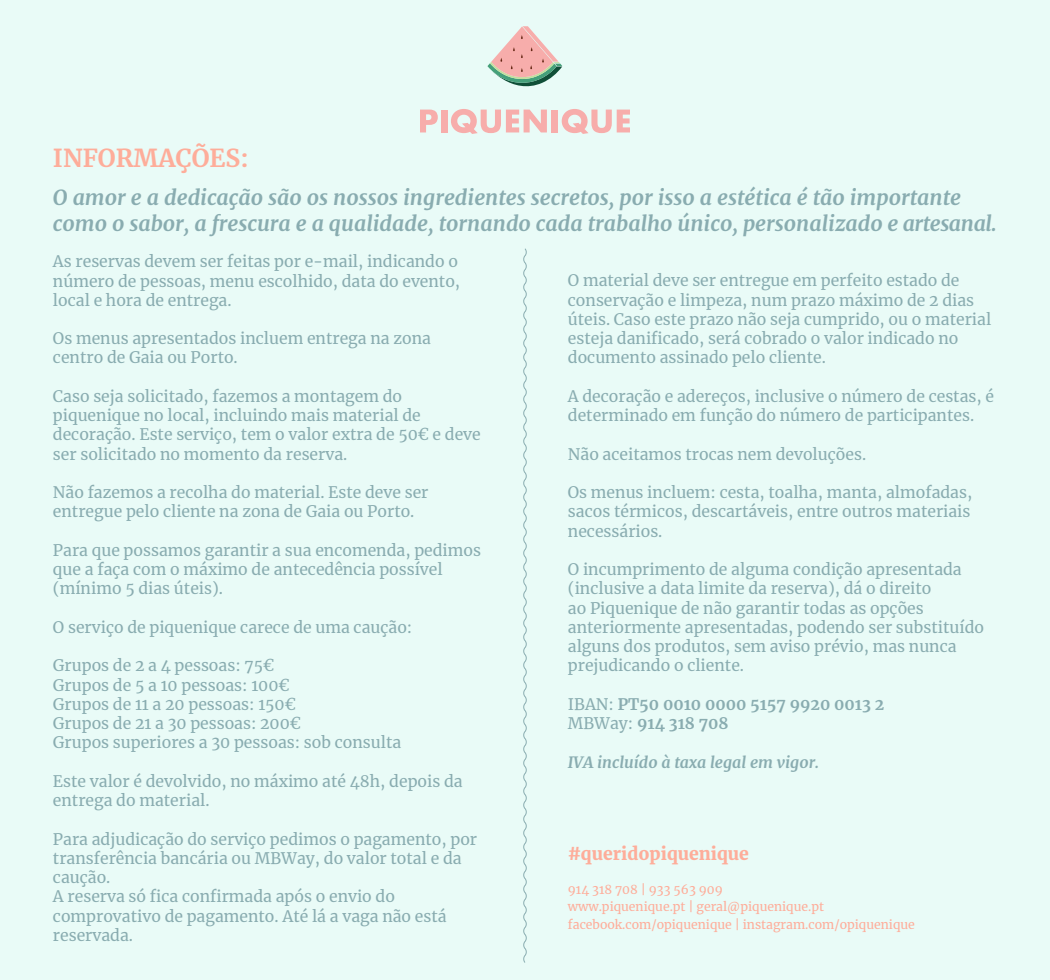
<style>
.page{position:relative;width:1050px;height:980px;background:#e9fbf7}
.page>*{position:absolute;margin:0;border:0;box-sizing:border-box;transform-origin:0 0}
.t1{font:700 24.5px "Merriweather";color:#fead9a}
.t2{font:italic 700 21px/26.2px "Merriweather";color:#89acb0}
.t3{font:900 17.5px "Merriweather";color:#fead9a}
.t4{font:15.75px/19.2px "Merriweather";color:#89acb0}
.t5{font:700 15.75px/19.2px "Merriweather";color:#89acb0}
.t6{font:italic 700 15.75px "Merriweather";color:#89acb0}
.t7{font:12.25px/17.5px "Merriweather";color:#fead9a}
.s1{font-weight:400}
</style>
<div class="page">
<svg style="left:523px;top:248px;width:4px;height:715px"></svg>
<svg style="left:420px;top:110px;width:18px;height:22px"></svg>
<div style="left:441px;top:110px;width:6px;height:22px;background:#f7adab"></div>
<svg style="left:451px;top:109px;width:96px;height:25px"></svg>
<div style="left:552px;top:110px;width:6px;height:22px;background:#f7adab"></div>
<svg style="left:562px;top:109px;width:68px;height:25px"></svg>
<svg style="left:487px;top:26px;width:75px;height:61px"></svg>
<h1 class="t1" style="left:53px;top:143px;width:197px">INFORMAÇÕES:</h1>
<h2 class="t2" style="left:53px;top:185px;width:946px">O amor e a dedicação são os nossos ingredientes secretos, por isso a estética é tão importante como o sabor, a frescura e a qualidade, tornando cada trabalho único, personalizado e artesanal.</h2>
<p class="t4" style="left:53px;top:252px;width:409px">As reservas devem ser feitas por e-mail, indicando o número de pessoas, menu escolhido, data do evento, local e hora de entrega.</p>
<p class="t4" style="left:53px;top:329px;width:380px">Os menus apresentados incluem entrega na zona centro de Gaia ou Porto.</p>
<p class="t4" style="left:53px;top:387px;width:429px">Caso seja solicitado, fazemos a montagem do piquenique no local, incluindo mais material de decoração. Este serviço, tem o valor extra de 50€ e deve ser solicitado no momento da reserva.</p>
<p class="t4" style="left:53px;top:483px;width:377px">Não fazemos a recolha do material. Este deve ser entregue pelo cliente na zona de Gaia ou Porto.</p>
<p class="t4" style="left:53px;top:541px;width:430px">Para que possamos garantir a sua encomenda, pedimos que a faça com o máximo de antecedência possível (mínimo 5 dias úteis).</p>
<p class="t4" style="left:53px;top:618px;width:361px">O serviço de piquenique carece de uma caução:</p>
<p class="t4" style="left:53px;top:656px;width:350px">Grupos de 2 a 4 pessoas: 75€<br>Grupos de 5 a 10 pessoas: 100€<br>Grupos de 11 a 20 pessoas: 150€<br>Grupos de 21 a 30 pessoas: 200€<br>Grupos superiores a 30 pessoas: sob consulta</p>
<p class="t4" style="left:53px;top:771px;width:411px">Este valor é devolvido, no máximo até 48h, depois da entrega do material.</p>
<p class="t4" style="left:53px;top:829px;width:426px">Para adjudicação do serviço pedimos o pagamento, por transferência bancária ou MBWay, do valor total e da caução.<br>A reserva só fica confirmada após o envio do comprovativo de pagamento. Até lá a vaga não está reservada.</p>
<p class="t4" style="left:568px;top:271px;width:425px">O material deve ser entregue em perfeito estado de conservação e limpeza, num prazo máximo de 2 dias úteis. Caso este prazo não seja cumprido, ou o material esteja danificado, será cobrado o valor indicado no documento assinado pelo cliente.</p>
<p class="t4" style="left:568px;top:386px;width:428px">A decoração e adereços, inclusive o número de cestas, é determinado em função do número de participantes.</p>
<p class="t4" style="left:568px;top:444px;width:300px">Não aceitamos trocas nem devoluções.</p>
<p class="t4" style="left:568px;top:483px;width:406px;text-align:justify">Os menus incluem: cesta, toalha, manta, almofadas, sacos térmicos, descartáveis, entre outros materiais necessários.</p>
<p class="t4" style="left:568px;top:560px;width:418px">O incumprimento de alguma condição apresentada (inclusive a data limite da reserva), dá o direito<br>ao Piquenique de não garantir todas as opções anteriormente apresentadas, podendo ser substituído alguns dos produtos, sem aviso prévio, mas nunca prejudicando o cliente.</p>
<p class="t5" style="left:568px;top:695px;width:318px"><span class="s1">IBAN:</span> PT50 0010 0000 5157 9920 0013 2<br><span class="s1">MBWay:</span> 914 318 708</p>
<p class="t6" style="left:568px;top:754px;width:253px">IVA incluído à taxa legal em vigor.</p>
<p class="t3" style="left:568px;top:846px;width:182px">#queridopiquenique</p>
<p class="t7" style="left:568px;top:880px;width:348px">914 318 708 | 933 563 909<br>www.piquenique.pt | geral@piquenique.pt facebook.com/opiquenique | instagram.com/opiquenique</p>
</div>
